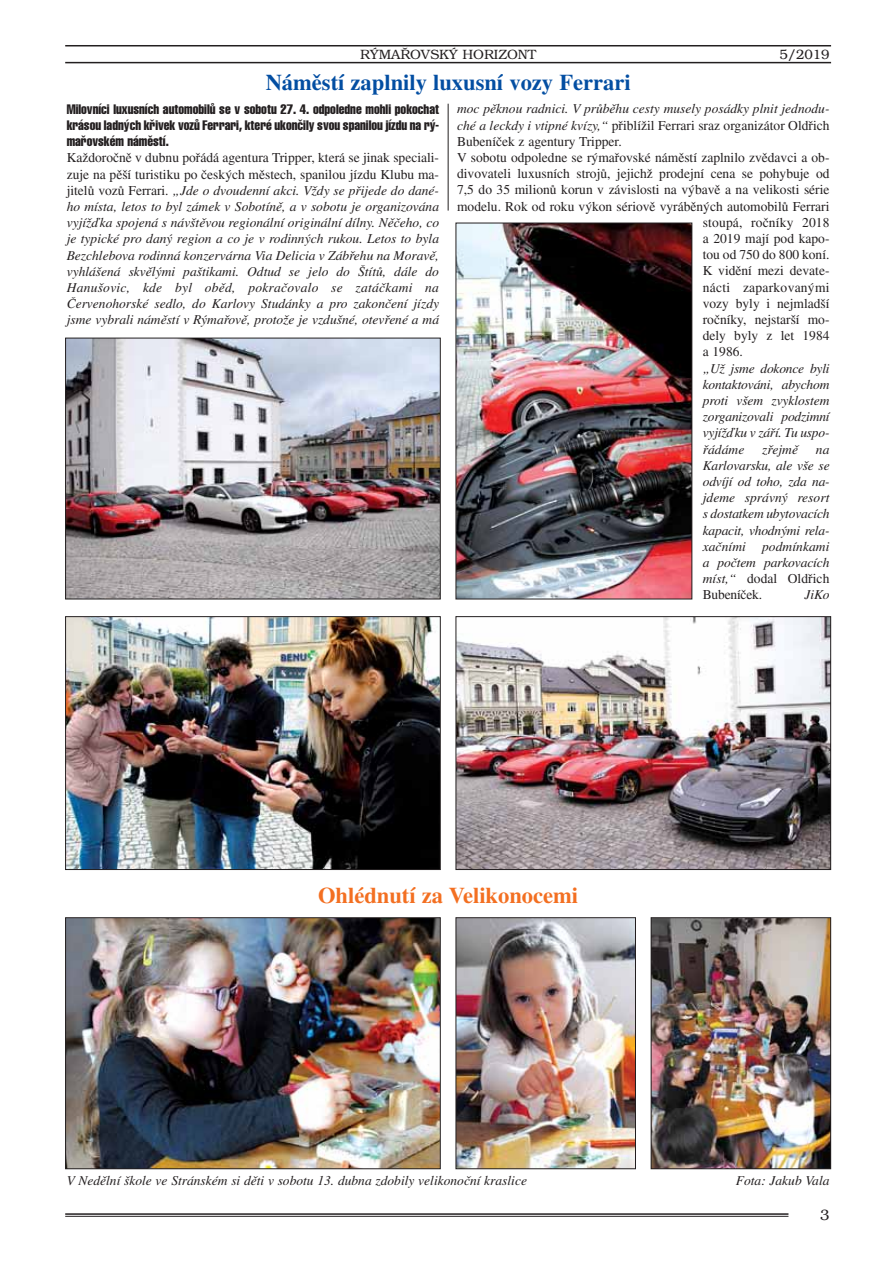
<style>
.page{position:relative;width:894px;height:1270px;background:#fff}
.page>*{position:absolute;margin:0;border:0;box-sizing:border-box;transform-origin:0 0}
.t1{font:700 22.5px "Times CE";color:#034ea2}
.t2{font:700 22.5px "Times CE";color:#f36f21}
.t3{font:300 15px "Bookman CE";color:#231f20}
.t4{font:italic 13.5px/16.2px "Times CE";color:#231f20;text-align:justify}
.t5{font:13.5px "Times CE";color:#231f20}
.t6{font:13.5px/16.2px "Helvetica Compressed CE";color:#231f20;text-align:justify}
.t7{font:300 13.5px "Bookman CE";color:#231f20}
.t8{font:13.5px "Times CE";letter-spacing:.02em;color:#231f20}
.s1{font-style:normal}
.s2{font-style:italic}
</style>
<div class="page">
<hr style="left:65px;top:45px;width:766px;height:1px;background:#231f20">
<hr style="left:65px;top:62px;width:766px;height:1px;background:#231f20">
<hr style="left:65px;top:1213px;width:723px;height:2px;background:#231f20">
<hr style="left:65px;top:1216px;width:723px;height:1px;background:#231f20">
<img style="left:67px;top:618px;width:371px;height:250px">
<div style="left:65px;top:616px;width:375px;height:254px;border:1px solid #231f20"></div>
<img style="left:457px;top:618px;width:372px;height:250px">
<div style="left:455px;top:616px;width:376px;height:254px;border:1px solid #231f20"></div>
<img style="left:67px;top:340px;width:371px;height:257px">
<div style="left:65px;top:338px;width:375px;height:261px;border:1px solid #231f20"></div>
<img style="left:457px;top:225px;width:233px;height:372px">
<div style="left:455px;top:223px;width:237px;height:376px;border:1px solid #231f20"></div>
<img style="left:67px;top:919px;width:371px;height:248px">
<div style="left:65px;top:917px;width:375px;height:252px;border:1px solid #231f20"></div>
<img style="left:457px;top:919px;width:176px;height:248px">
<div style="left:455px;top:917px;width:180px;height:252px;border:1px solid #231f20"></div>
<img style="left:652px;top:919px;width:177px;height:248px">
<div style="left:650px;top:917px;width:181px;height:252px;border:1px solid #231f20"></div>
<hr style="left:447px;top:104px;width:1px;height:107px;background:#231f20">
<p class="t7" style="left:360px;top:49px;width:177px">RÝMAŘOVSKÝ HORIZONT</p>
<p class="t7" style="left:779px;top:49px;width:51px">5/2019</p>
<h1 class="t1" style="left:266px;top:74px;width:366px">Námûstí zaplnily luxusní vozy Ferrari</h1>
<p class="t6" style="left:67px;top:101px;width:374px">Milovníci luxusních automobilÛ se v sobotu 27. 4. odpoledne mohli pokochat krásou ladn˘ch kfiivek vozÛ Ferrari, které ukonãily svou spanilou jízdu na r˘- mafiovském námûstí.</p>
<p class="t4" style="left:67px;top:151px;width:374px"><span class="s1">KaÏdoroãnû v dubnu pofiádá agentura Tripper, která se jinak speciali&shy;zuje na pû‰í turistiku po ãesk˘ch mûstech, spanilou jízdu Klubu ma&shy;jitelÛ vozÛ Ferrari.</span> „Jde o dvoudenní akci. VÏdy se pfiijede do dané&shy;ho místa, letos to byl zámek v Sobotínû, a v sobotu je organizována vyjíÏìka spojená s náv‰tûvou regionální originální dílny. Nûãeho, co je typické pro dan˘ region a co je v rodinn˘ch rukou. Letos to byla Bezchlebova rodinná konzervárna Via Delicia v Zábfiehu na Moravû, vyhlá‰ená skvûl˘mi pa‰tikami. Odtud se jelo do ·títÛ, dále do Hanu‰ovic, kde byl obûd, pokraãovalo se zatáãkami na âervenohorské sedlo, do Karlovy Studánky a pro zakonãení jízdy jsme vybrali námûstí v R˘mafiovû, protoÏe je vzdu‰né, otevfiené a má</p>
<p class="t4" style="left:457px;top:102px;width:374px">moc pûknou radnici. V prÛbûhu cesty musely posádky plnit jednodu-</p>
<p class="t5" style="left:457px;top:120px;width:374px"><span class="s2">ché a leckdy i vtipné kvízy,“</span> pfiiblíÏil Ferrari sraz organizátor Oldfiich</p>
<p class="t5" style="left:457px;top:136px;width:166px">Bubeníãek z agentury Tripper.</p>
<p class="t5" style="left:457px;top:153px;width:374px">V sobotu odpoledne se r˘mafiovské námûstí zaplnilo zvûdavci a ob-</p>
<p class="t5" style="left:457px;top:169px;width:374px">divovateli luxusních strojÛ, jejichÏ prodejní cena se pohybuje od</p>
<p class="t5" style="left:457px;top:185px;width:374px">7,5 do 35 milionÛ korun v závislosti na v˘bavû a na velikosti série</p>
<p class="t5" style="left:457px;top:201px;width:374px">modelu. Rok od roku v˘kon sériovû vyrábûn˘ch automobilÛ Ferrari</p>
<p class="t5" style="left:702px;top:217px;width:128px">stoupá, roãníky 2018</p>
<p class="t5" style="left:702px;top:234px;width:128px">a 2019 mají pod kapo-</p>
<p class="t5" style="left:702px;top:250px;width:128px">tou od 750 do 800 koní.</p>
<p class="t5" style="left:702px;top:266px;width:128px">K vidûní mezi devate-</p>
<p class="t8" style="left:702px;top:282px;width:128px">nácti zaparkovan˘mi</p>
<p class="t5" style="left:702px;top:298px;width:128px">vozy byly i nejmlad‰í</p>
<p class="t5" style="left:702px;top:315px;width:128px">roãníky, nejstar‰í mo-</p>
<p class="t5" style="left:702px;top:331px;width:128px">dely byly z let 1984</p>
<p class="t5" style="left:702px;top:347px;width:42px">a 1986.</p>
<p class="t4" style="left:702px;top:361px;width:128px">„UÏ jsme dokonce byli kontaktováni, abychom proti v‰em zvyklostem zorganizovali podzimní vyjíÏìku v záfií. Tu uspo&shy;fiádáme</p>
<p class="t4" style="left:762px;top:442px;width:37px">zfiejmû</p>
<p class="t4" style="left:702px;top:442px;width:128px;text-indent:113px">na Karlovarsku, ale v‰e se odvíjí od toho, zda na&shy;jdeme správn˘ resort s dostatkem ubytovacích kapacit, vhodn˘mi rela&shy;xaãními podmínkami a poãtem parkovacích míst,“ <span class="s1">dodal Oldfiich Bubeníãek.</span></p>
<p class="t4" style="left:804px;top:588px;width:26px">JiKo</p>
<h1 class="t2" style="left:318px;top:886px;width:261px">Ohlédnutí za Velikonocemi</h1>
<p class="t4" style="left:67px;top:1174px;width:462px">V Nedûlní ‰kole ve Stránském si dûti v sobotu 13. dubna zdobily velikonoãní kraslice</p>
<p class="t4" style="left:735px;top:1174px;width:95px">Fota: Jakub Vala</p>
<p class="t3" style="left:820px;top:1210px;width:11px">3</p>
</div>
